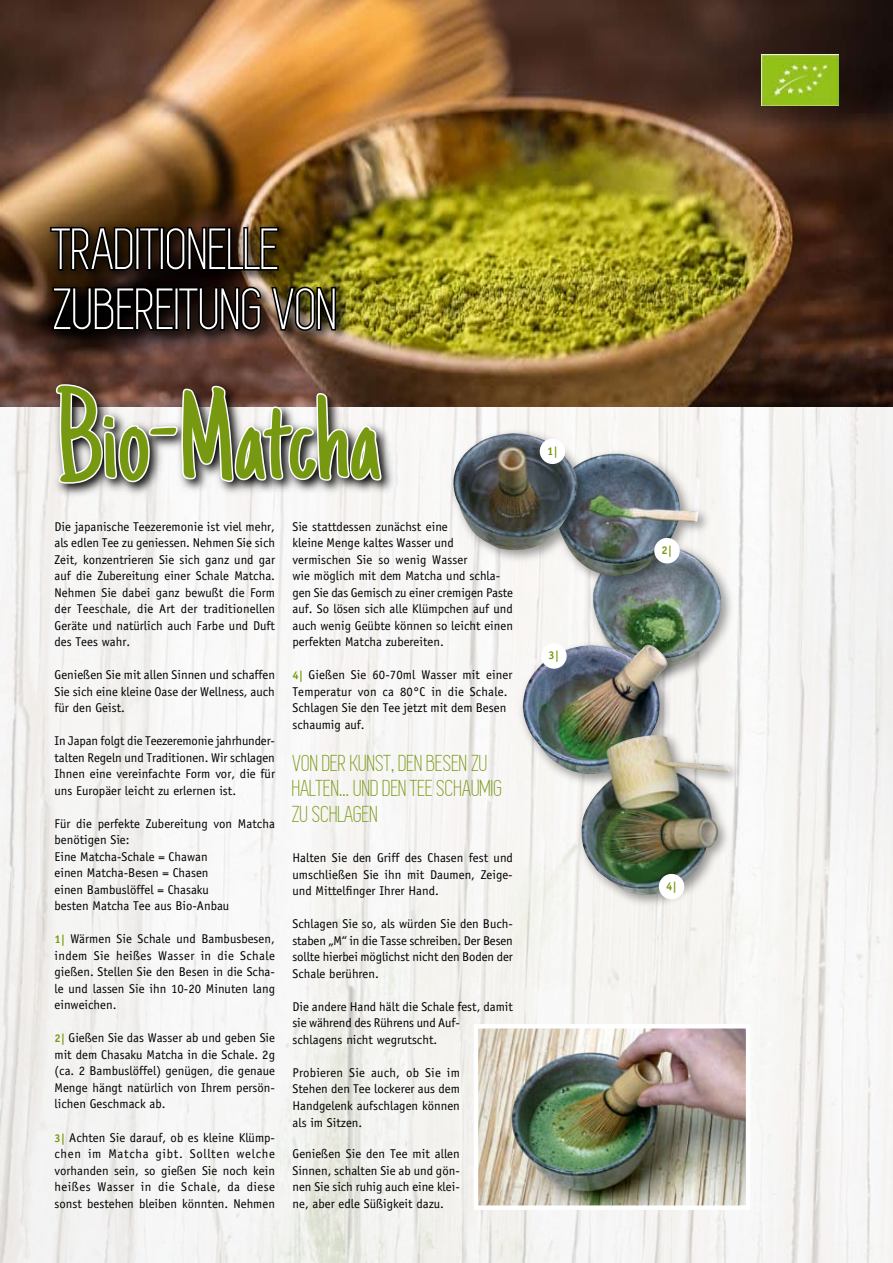
<style>
.page{position:relative;width:893px;height:1263px;background:#fff}
.page>*{position:absolute;margin:0;border:0;box-sizing:border-box;transform-origin:0 0}
.t1{font:127.5px "Just Another Hand";letter-spacing:-.005em;color:#791}
.t2{font:60px/60px "Simplifica";color:#fff}
.t3{font:24px/25.5px "Simplifica";color:#791}
.t4{font:12.75px/16.5px "Officina Sans LT";color:#000;text-align:justify}
.t5{font:700 11.25px "Officina Sans LT";color:#791}
.s1{font-weight:700;font-size:11.25px;color:#791}
</style>
<div class="page">
<img style="left:0;top:407px;width:893px;height:856px">
<div style="left:586px;top:537px;width:151px;height:146px;background:#000;opacity:.4"></div>
<img style="left:589px;top:543px;width:141px;height:129px">
<div style="left:546px;top:446px;width:167px;height:145px;background:#000;opacity:.4"></div>
<img style="left:552px;top:446px;width:146px;height:130px">
<div style="left:446px;top:426px;width:147px;height:140px;background:#000;opacity:.4"></div>
<img style="left:451px;top:433px;width:127px;height:119px">
<div style="left:516px;top:638px;width:167px;height:151px;background:#000;opacity:.4"></div>
<img style="left:521px;top:644px;width:147px;height:131px">
<div style="left:574px;top:728px;width:170px;height:182px;background:#000;opacity:.4"></div>
<img style="left:578px;top:735px;width:152px;height:166px">
<div style="left:540px;top:438px;width:25px;height:26px;background:#fff;border-radius:50%"></div>
<div style="left:654px;top:538px;width:26px;height:25px;background:#fff;border-radius:50%"></div>
<div style="left:541px;top:643px;width:26px;height:26px;background:#fff;border-radius:50%"></div>
<div style="left:659px;top:874px;width:25px;height:25px;background:#fff;border-radius:50%"></div>
<img style="left:479px;top:1029px;width:266px;height:176px">
<div style="left:474px;top:1024px;width:276px;height:186px;border:4px solid #fff"></div>
<img style="left:0;top:0;width:893px;height:407px">
<svg style="left:50px;top:377px;width:346px;height:122px"></svg>
<img style="left:49px;top:217px;width:335px;height:269px">
<img style="left:761px;top:54px;width:78px;height:52px">
<h2 class="t2" style="left:54px;top:220px;width:286px">TRADITIONELLE<br>ZUBEREITUNG VON</h2>
<h1 class="t1" style="left:55px;top:363px;width:328px">Bio-Matcha</h1>
<p class="t4" style="left:55px;top:518px;width:222px">Die japanische Teezeremonie ist viel mehr, als edlen Tee zu geniessen. Nehmen Sie sich Zeit, konzentrieren Sie sich ganz und gar auf die Zubereitung einer Schale Matcha.<br>Nehmen Sie dabei ganz bewußt die Form der Teeschale, die Art der traditionellen Geräte und natürlich auch Farbe und Duft des Tees wahr.</p>
<p class="t4" style="left:55px;top:667px;width:222px">Genießen Sie mit allen Sinnen und schaffen Sie sich eine kleine Oase der Wellness, auch für den Geist.</p>
<p class="t4" style="left:55px;top:733px;width:222px">In Japan folgt die Teezeremonie jahrhunder&shy;talten Regeln und Traditionen. Wir schlagen Ihnen eine vereinfachte Form vor, die für uns Europäer leicht zu erlernen ist.</p>
<p class="t4" style="left:55px;top:815px;width:222px;text-align:left">Für die perfekte Zubereitung von Matcha benötigen Sie:<br>Eine Matcha-Schale = Chawan<br>einen Matcha-Besen = Chasen<br>einen Bambuslöffel = Chasaku<br>besten Matcha Tee aus Bio-Anbau</p>
<p class="t4" style="left:55px;top:931px;width:222px"><span class="s1">1|</span> Wärmen Sie Schale und Bambusbesen, indem Sie heißes Wasser in die Schale gießen. Stellen Sie den Besen in die Scha&shy;le und lassen Sie ihn 10-20 Minuten lang einweichen.</p>
<p class="t4" style="left:55px;top:1030px;width:222px"><span class="s1">2|</span> Gießen Sie das Wasser ab und geben Sie mit dem Chasaku Matcha in die Schale. 2g (ca. 2 Bambuslöffel) genügen, die genaue Menge hängt natürlich von Ihrem persön&shy;lichen Geschmack ab.</p>
<p class="t4" style="left:55px;top:1129px;width:222px"><span class="s1">3|</span> Achten Sie darauf, ob es kleine Klümp&shy;chen im Matcha gibt. Sollten welche vorhanden sein, so gießen Sie noch kein heißes Wasser in die Schale, da diese sonst bestehen bleiben könnten. Nehmen</p>
<p class="t4" style="left:292px;top:518px;width:222px;text-align:left">Sie stattdessen zunächst eine<br>kleine Menge kaltes Wasser und vermischen Sie so wenig Wasser<br>wie möglich mit dem Matcha und schla&shy;gen Sie das Gemisch zu einer cremigen Paste auf. So lösen sich alle Klümpchen auf und auch wenig Geübte können so leicht einen perfekten Matcha zubereiten.</p>
<p class="t4" style="left:292px;top:667px;width:221px;text-align:left"><span class="s1">4|</span> Gießen Sie 60-70ml Wasser mit einer<br>Temperatur von ca 80°C in die Schale.<br>Schlagen Sie den Tee jetzt mit dem Besen schaumig auf.</p>
<h3 class="t3" style="left:292px;top:751px;width:212px">VON DER KUNST, DEN BESEN ZU<br>HALTEN... UND DEN TEE SCHAUMIG<br>ZU SCHLAGEN</h3>
<p class="t4" style="left:292px;top:850px;width:222px">Halten Sie den Griff des Chasen fest und umschließen Sie ihn mit Daumen, Zeige&shy;und Mittelfinger Ihrer Hand.</p>
<p class="t4" style="left:292px;top:916px;width:222px">Schlagen Sie so, als würden Sie den Buch&shy;staben „M“ in die Tasse schreiben. Der Besen sollte hierbei möglichst nicht den Boden der Schale berühren.</p>
<p class="t4" style="left:292px;top:998px;width:222px;text-align:left">Die andere Hand hält die Schale fest, damit sie während des Rührens und Auf&shy;schlagens nicht wegrutscht.</p>
<p class="t4" style="left:292px;top:1064px;width:169px">Probieren Sie auch, ob Sie im Stehen den Tee lockerer aus dem Handgelenk aufschlagen können als im Sitzen.</p>
<p class="t4" style="left:292px;top:1145px;width:169px">Genießen Sie den Tee mit allen Sinnen, schalten Sie ab und gön&shy;nen Sie sich ruhig auch eine klei&shy;ne, aber edle Süßigkeit dazu.</p>
<p class="t5" style="left:547px;top:444px;width:12px">1|</p>
<p class="t5" style="left:549px;top:648px;width:12px">3|</p>
<p class="t5" style="left:662px;top:543px;width:12px">2|</p>
<p class="t5" style="left:666px;top:879px;width:12px">4|</p>
</div>
